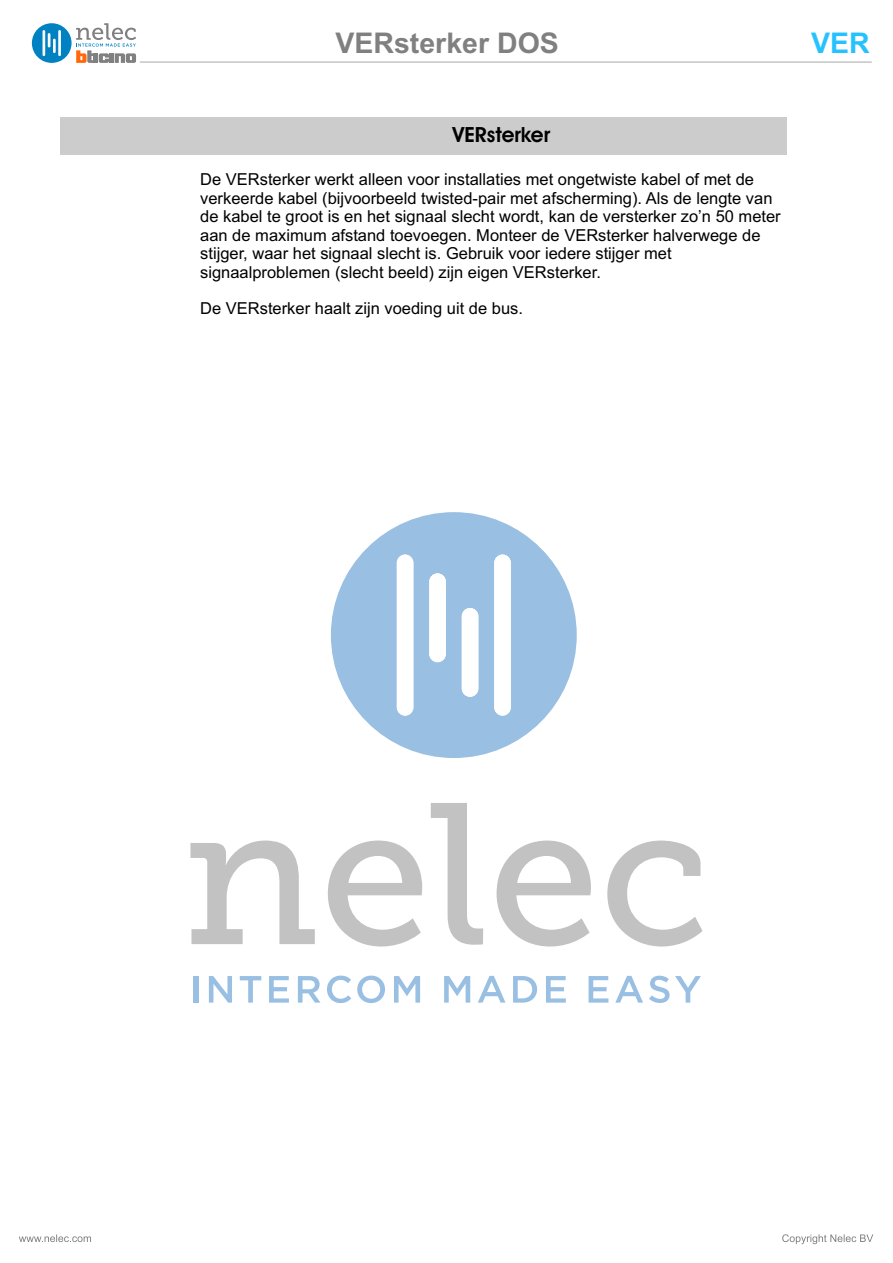
<style>
.page{position:relative;width:893px;height:1263px;background:#fff}
.page>*{position:absolute;margin:0;border:0;box-sizing:border-box;transform-origin:0 0}
.t1{font:700 28.5px "Arial";color:#808080}
.t2{font:700 28.5px "Arial";color:#26c2ff}
.t3{font:700 21px "Avant Garde IT Cby BT";color:#000}
.t4{font:16.5px/18.5px "Arial";color:#000}
</style>
<div class="page">
<svg style="left:19px;top:1234px;width:72px;height:8px"></svg>
<svg style="left:782px;top:1234px;width:91px;height:10px"></svg>
<hr style="left:140px;top:61px;width:732px;height:2px;background:#ccc">
<div style="left:32px;top:23px;width:40px;height:40px;background:#0082c2;border-radius:50%"></div>
<hr style="left:43px;top:30px;width:2px;height:26px;background:#fff">
<svg style="left:48px;top:33px;width:2px;height:14px"></svg>
<hr style="left:58px;top:30px;width:3px;height:26px;background:#fff">
<hr style="left:53px;top:39px;width:3px;height:14px;background:#fff">
<svg style="left:76px;top:23px;width:60px;height:40px"></svg>
<div style="left:194px;top:976px;width:5px;height:27px;background:#99bfe3"></div>
<svg style="left:209px;top:976px;width:23px;height:27px"></svg>
<svg style="left:240px;top:976px;width:21px;height:27px"></svg>
<svg style="left:269px;top:976px;width:20px;height:27px"></svg>
<svg style="left:298px;top:976px;width:22px;height:27px"></svg>
<svg style="left:327px;top:975px;width:24px;height:28px"></svg>
<svg style="left:357px;top:975px;width:28px;height:28px"></svg>
<svg style="left:394px;top:976px;width:26px;height:27px"></svg>
<svg style="left:444px;top:976px;width:26px;height:27px"></svg>
<svg style="left:478px;top:976px;width:27px;height:27px"></svg>
<svg style="left:513px;top:976px;width:24px;height:27px"></svg>
<svg style="left:546px;top:976px;width:20px;height:27px"></svg>
<svg style="left:589px;top:976px;width:19px;height:27px"></svg>
<svg style="left:615px;top:976px;width:28px;height:27px"></svg>
<svg style="left:649px;top:976px;width:52px;height:27px"></svg>
<svg style="left:331px;top:512px;width:246px;height:246px;fill:#99bfe3"></svg>
<div style="left:397px;top:554px;width:16px;height:162px;background:#fff;border-radius:8px"></div>
<div style="left:429px;top:573px;width:17px;height:89px;background:#fff;border-radius:8px"></div>
<div style="left:494px;top:554px;width:17px;height:162px;background:#fff;border-radius:8px"></div>
<div style="left:462px;top:608px;width:16px;height:89px;background:#fff;border-radius:8px"></div>
<svg style="left:190px;top:840px;width:125px;height:104px"></svg>
<svg style="left:328px;top:840px;width:94px;height:106px"></svg>
<svg style="left:448px;top:914px;width:35px;height:31px"></svg>
<svg style="left:497px;top:840px;width:94px;height:106px"></svg>
<svg style="left:607px;top:840px;width:95px;height:106px"></svg>
<div style="left:60px;top:118px;width:727px;height:37px;background:#ccc"></div>
<h1 class="t1" style="left:335px;top:33px;width:225px">VERsterker DOS</h1>
<h1 class="t2" style="left:811px;top:33px;width:60px">VER</h1>
<p class="t3" style="left:453px;top:127px;width:99px">VERsterker</p>
<p class="t4" style="left:200px;top:172px;width:582px">De VERsterker werkt alleen voor installaties met ongetwiste kabel of met de verkeerde kabel (bijvoorbeeld twisted-pair met afscherming). Als de lengte van de kabel te groot is en het signaal slecht wordt, kan de versterker zo’n 50 meter aan de maximum afstand toevoegen. Monteer de VERsterker halverwege de stijger, waar het signaal slecht is. Gebruik voor iedere stijger met signaalproblemen (slecht beeld) zijn eigen VERsterker.</p>
<p class="t4" style="left:200px;top:301px;width:324px">De VERsterker haalt zijn voeding uit de bus.</p>
</div>
